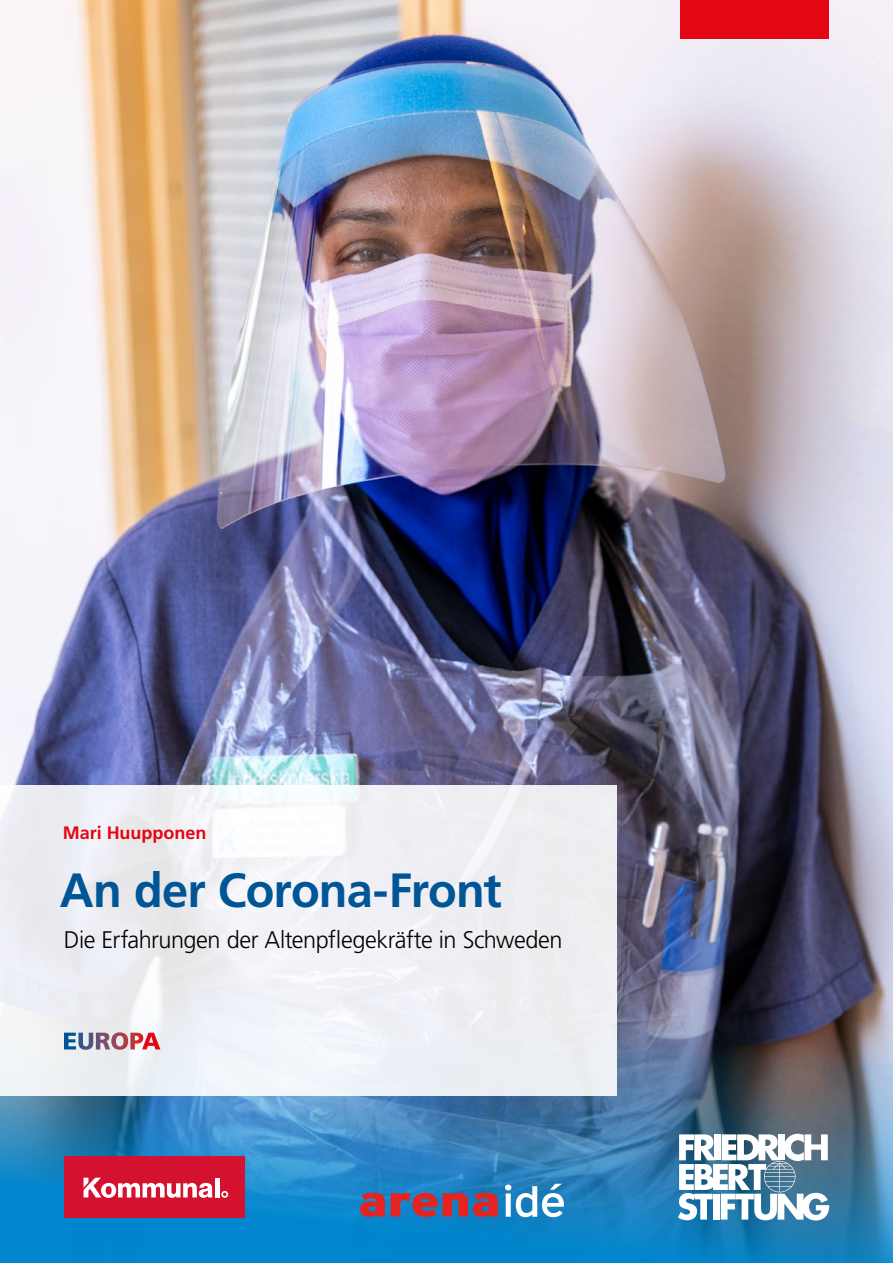
<style>
.page{position:relative;width:893px;height:1263px;background:#fff}
.page>*{position:absolute;margin:0;border:0;box-sizing:border-box;transform-origin:0 0}
.t1{font:700 48px "Frutiger LT Std";letter-spacing:-.02em;color:#005597}
.t2{font:300 24px "Frutiger LT Std";letter-spacing:-.02em;color:#000}
.t3{font:700 18px "Frutiger LT Std";color:#e30613}
</style>
<div class="page">
<img style="left:0;top:0;width:893px;height:937px">
<img style="left:0;top:937px;width:893px;height:326px">
<div style="left:680px;top:0;width:149px;height:38px;background:#e30613"></div>
<svg style="left:678px;top:1134px;width:151px;height:86px"></svg>
<svg style="left:0;top:785px;width:617px;height:310px;fill:#eeeff4"></svg>
<svg style="left:64px;top:1032px;width:96px;height:18px;background:#b28e9e"></svg>
<div style="left:64px;top:1156px;width:180px;height:61px;background:#d51130"></div>
<hr style="left:215px;top:1178px;width:4px;height:19px;background:#fff">
<svg style="left:221px;top:1191px;width:7px;height:7px"></svg>
<svg style="left:84px;top:1178px;width:129px;height:20px"></svg>
<svg style="left:360px;top:1193px;width:25px;height:24px"></svg>
<svg style="left:391px;top:1193px;width:107px;height:24px;background:#98455c"></svg>
<svg style="left:505px;top:1184px;width:59px;height:33px"></svg>
<p class="t3" style="left:63px;top:822px;width:145px">Mari Huupponen</p>
<h1 class="t1" style="left:60px;top:861px;width:443px">An der Corona-Front</h1>
<p class="t2" style="left:64px;top:926px;width:500px">Die Erfahrungen der Altenpflegekräfte in Schweden</p>
</div>
